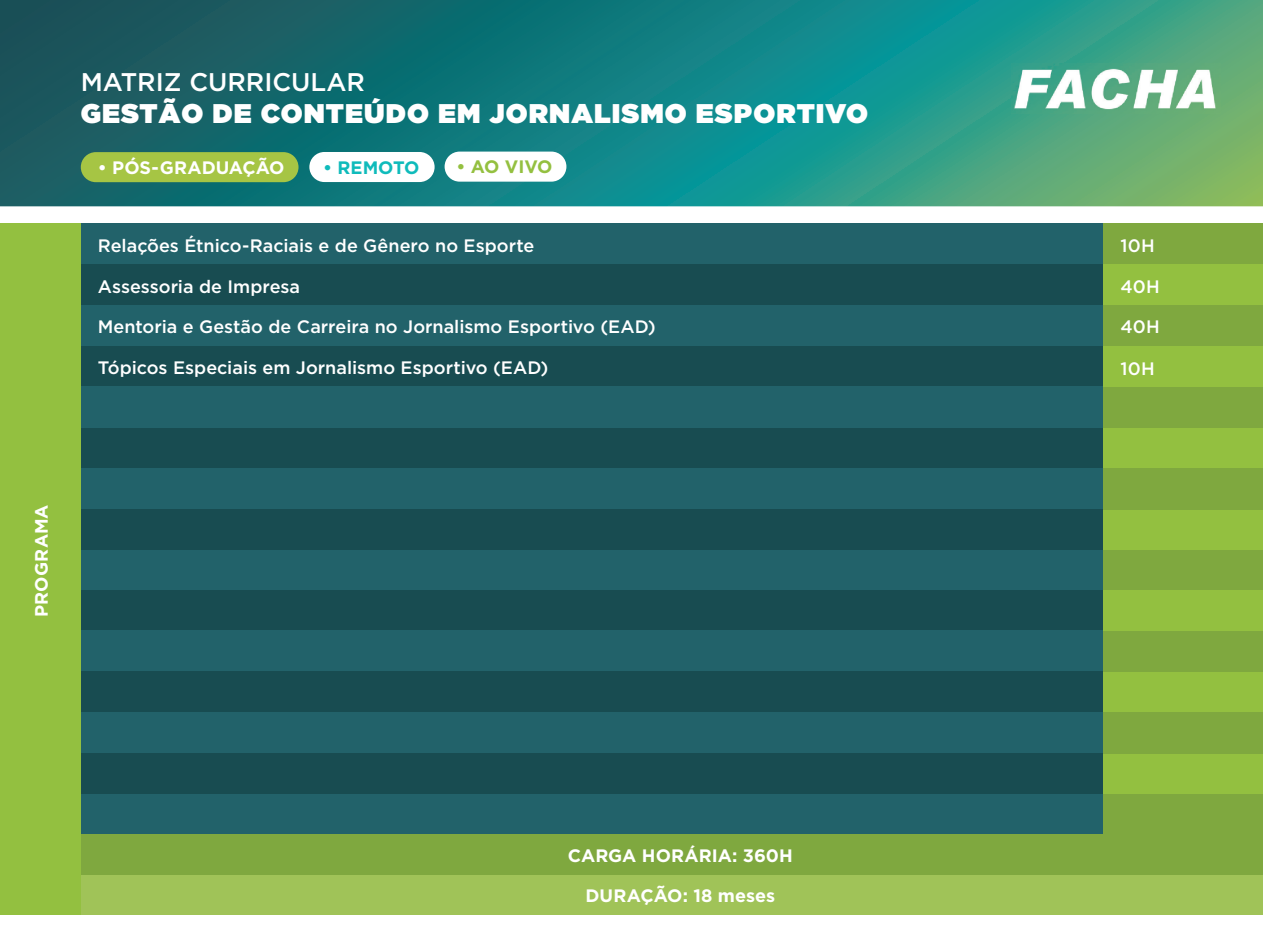
<style>
.page{position:relative;width:1263px;height:936px;background:#fff}
.page>*{position:absolute;margin:0;border:0;box-sizing:border-box;transform-origin:0 0}
.t1{font:900 27px "Gotham HTF";letter-spacing:.04em;color:#fff}
.t2{font:500 25.5px "Gotham HTF";color:#fff}
.t3{font:500 18px "Gotham HTF";color:#fff}
.t4{font:700 18px "Gotham HTF";color:#fff}
.t5{font:700 18px "Gotham HTF";color:#0fbbbb}
.t6{font:700 18px "Gotham HTF";letter-spacing:-.025em;color:#94c040}
</style>
<div class="page">
<div style="left:81px;top:223px;width:1182px;height:41px;background:#22626a"></div>
<svg style="left:0;top:0;width:1263px;height:206px;background:#21837b"></svg>
<img style="left:1011px;top:64px;width:209px;height:50px">
<div style="left:81px;top:264px;width:1182px;height:42px;background:#184c51"></div>
<div style="left:81px;top:305px;width:1182px;height:41px;background:#22626a"></div>
<div style="left:81px;top:346px;width:1182px;height:41px;background:#184c51"></div>
<div style="left:81px;top:386px;width:1182px;height:42px;background:#22626a"></div>
<div style="left:81px;top:428px;width:1182px;height:41px;background:#184c51"></div>
<div style="left:81px;top:468px;width:1182px;height:41px;background:#22626a"></div>
<div style="left:81px;top:509px;width:1182px;height:42px;background:#184c51"></div>
<div style="left:81px;top:550px;width:1182px;height:40px;background:#22626a"></div>
<div style="left:81px;top:590px;width:1182px;height:40px;background:#184c51"></div>
<div style="left:81px;top:630px;width:1182px;height:41px;background:#22626a"></div>
<div style="left:81px;top:671px;width:1182px;height:42px;background:#184c51"></div>
<div style="left:81px;top:712px;width:1182px;height:41px;background:#22626a"></div>
<div style="left:81px;top:753px;width:1182px;height:41px;background:#184c51"></div>
<div style="left:81px;top:794px;width:1182px;height:40px;background:#22626a"></div>
<div style="left:81px;top:834px;width:1182px;height:41px;background:#7fa83f"></div>
<div style="left:81px;top:874px;width:1182px;height:40px;background:#a0c358"></div>
<div style="left:81px;top:152px;width:217px;height:30px;background:#a6c544;border-radius:15px"></div>
<div style="left:0;top:223px;width:81px;height:691px;background:#93c040"></div>
<div style="left:309px;top:152px;width:126px;height:30px;background:#fff;border-radius:15px"></div>
<div style="left:445px;top:151px;width:121px;height:31px;background:#fff;border-radius:15px"></div>
<div style="left:1103px;top:223px;width:160px;height:41px;background:#7fa83f"></div>
<div style="left:1103px;top:264px;width:160px;height:42px;background:#93c040"></div>
<div style="left:1103px;top:305px;width:160px;height:41px;background:#7fa83f"></div>
<div style="left:1103px;top:346px;width:160px;height:42px;background:#93c040"></div>
<div style="left:1103px;top:387px;width:160px;height:41px;background:#7fa83f"></div>
<div style="left:1103px;top:428px;width:160px;height:41px;background:#93c040"></div>
<div style="left:1103px;top:468px;width:160px;height:42px;background:#7fa83f"></div>
<div style="left:1103px;top:509px;width:160px;height:41px;background:#93c040"></div>
<div style="left:1103px;top:550px;width:160px;height:40px;background:#7fa83f"></div>
<div style="left:1103px;top:590px;width:160px;height:40px;background:#93c040"></div>
<div style="left:1103px;top:630px;width:160px;height:41px;background:#7fa83f"></div>
<div style="left:1103px;top:672px;width:160px;height:40px;background:#93c040"></div>
<div style="left:1103px;top:753px;width:160px;height:41px;background:#93c040"></div>
<div style="left:1103px;top:712px;width:160px;height:41px;background:#7fa83f"></div>
<div style="left:1103px;top:794px;width:160px;height:40px;background:#7fa83f"></div>
<h2 class="t2" style="left:81px;top:67px;width:286px">MATRIZ CURRICULAR</h2>
<h1 class="t1" style="left:81px;top:98px;width:789px">GESTÃO DE CONTEÚDO EM JORNALISMO ESPORTIVO</h1>
<p class="t4" style="left:98px;top:158px;width:188px">• PÓS-GRADUAÇÃO</p>
<p class="t5" style="left:323px;top:157px;width:98px">• REMOTO</p>
<p class="t6" style="left:456px;top:156px;width:98px">• AO VIVO</p>
<p class="t3" style="left:98px;top:235px;width:438px">Relações Étnico-Raciais e de Gênero no Esporte</p>
<p class="t3" style="left:98px;top:276px;width:204px">Assessoria de Impresa</p>
<p class="t3" style="left:98px;top:317px;width:559px">Mentoria e Gestão de Carreira no Jornalismo Esportivo (EAD)</p>
<p class="t3" style="left:98px;top:357px;width:452px">Tópicos Especiais em Jornalismo Esportivo (EAD)</p>
<p class="t4" style="left:31px;top:616px;width:114px;rotate:-90deg">PROGRAMA</p>
<p class="t4" style="left:568px;top:845px;width:227px">CARGA HORÁRIA: 360H</p>
<p class="t4" style="left:585px;top:885px;width:191px">DURAÇÃO: 18 meses</p>
<p class="t3" style="left:1120px;top:235px;width:36px">10H</p>
<p class="t3" style="left:1120px;top:276px;width:41px">40H</p>
<p class="t3" style="left:1120px;top:317px;width:41px">40H</p>
<p class="t3" style="left:1120px;top:358px;width:36px">10H</p>
</div>
